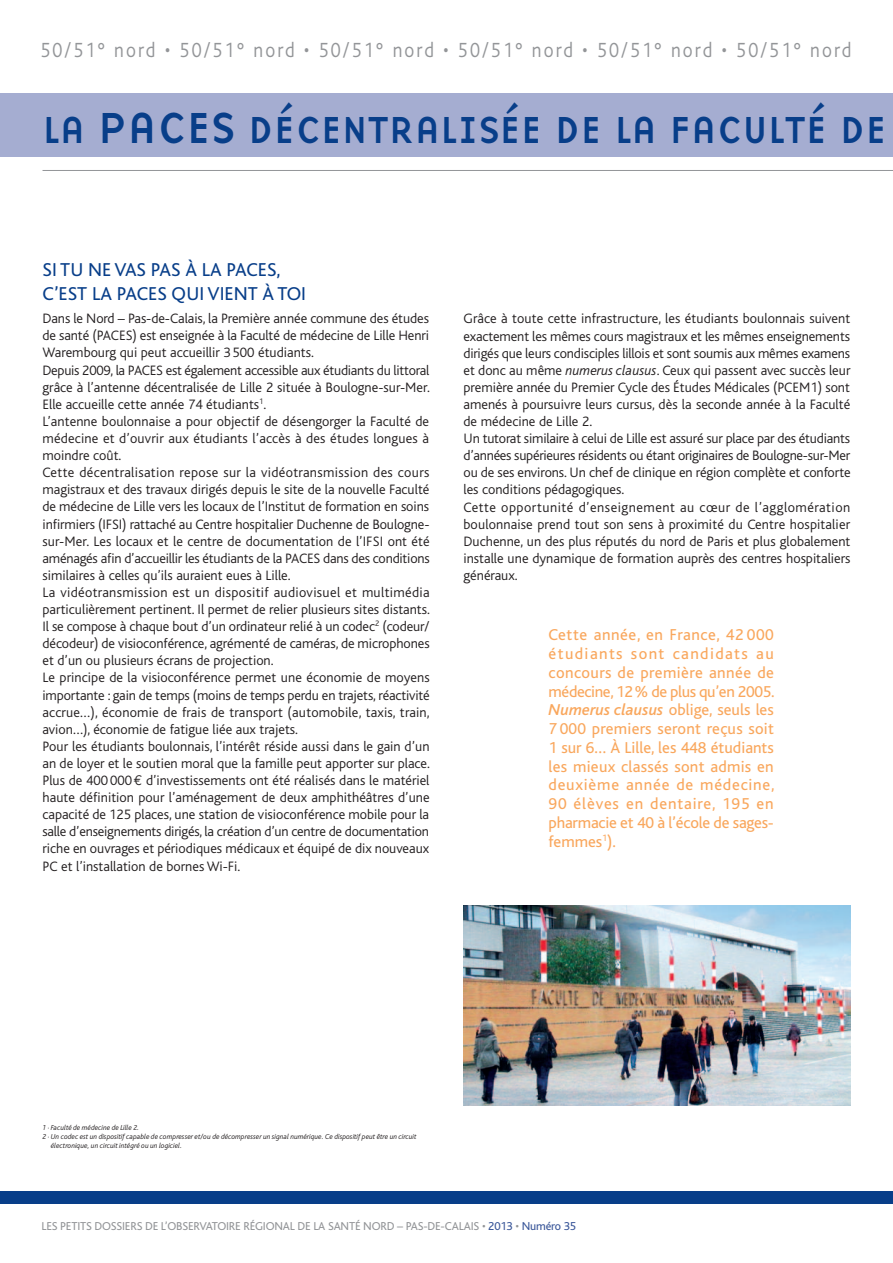
<style>
.page{position:relative;width:893px;height:1263px;background:#fff}
.page>*{position:absolute;margin:0;border:0;box-sizing:border-box;transform-origin:0 0}
.t1{font:39px "Base Nine";letter-spacing:-.01em;color:#083e89}
.t2{font:300 21.45px "Bliss";letter-spacing:.11em;color:#939598;scale:.9 1}
.t3{font:19.5px/23.4px "Bliss";color:#083e89}
.t4{font:16.5px/18.8px "Bliss";letter-spacing:-.005em;color:#f9a75d;text-align:justify}
.t5{font:300 14.25px/17.1px "Bliss";color:#231f20}
.t6{font:12px "Bliss";letter-spacing:-.015em;color:#939598}
.t7{font:italic 300 7.5px "Bliss";color:#231f20}
.s1{font-size:45px}
.s2{font-family:"Euro Mono";font-weight:400}
.s3{font-style:italic}
.s4{font-weight:500;font-style:italic}
.s5{color:#3a5799}
</style>
<div class="page">
<div style="left:0;top:94px;width:893px;height:63px;background:#a5add1"></div>
<div style="left:0;top:1191px;width:893px;height:12px;background:#083e89"></div>
<hr style="left:43px;top:170px;width:850px;height:1px;background:#939598">
<img style="left:463px;top:906px;width:387px;height:200px">
<h2 class="t2" style="left:40px;top:38px;width:903px">50/51° nord • 50/51° nord • 50/51° nord • 50/51° nord • 50/51° nord • 50/51° nord</h2>
<h1 class="t1" style="left:43px;top:101px;width:846px">LA <span class="s1">PACES</span> DÉCENTRALISÉE DE LA FACULTÉ DE</h1>
<h3 class="t3" style="left:43px;top:259px;width:265px">SI TU NE VAS PAS À LA PACES,<br>C’EST LA PACES QUI VIENT À TOI</h3>
<p class="t5" style="left:43px;top:310px;width:389px">Dans le Nord – Pas-de-Calais, la Première année commune des études de santé (PACES) est enseignée à la Faculté de médecine de Lille Henri Warembourg qui peut accueillir 3500 étudiants.<br>Depuis 2009, la PACES est également accessible aux étudiants du littoral grâce à l’antenne décentralisée de Lille 2 située à Boulogne-sur-Mer.<br>Elle accueille cette année 74 étudiants<sup>1</sup>.<br>L’antenne boulonnaise a pour objectif de désengorger la Faculté de médecine et d’ouvrir aux étudiants l’accès à des études longues à moindre coût.<br>Cette décentralisation repose sur la vidéotransmission des cours magistraux et des travaux dirigés depuis le site de la nouvelle Faculté de médecine de Lille vers les locaux de l’Institut de formation en soins infirmiers (IFSI) rattaché au Centre hospitalier Duchenne de Boulogne&shy;sur-Mer. Les locaux et le centre de documentation de l’IFSI ont été aménagés afin d’accueillir les étudiants de la PACES dans des conditions similaires à celles qu’ils auraient eues à Lille.<br>La vidéotransmission est un dispositif audiovisuel et multimédia particulièrement pertinent. Il permet de relier plusieurs sites distants.<br>Il se compose à chaque bout d’un ordinateur relié à un codec<sup>2</sup> (codeur/ décodeur) de visioconférence, agrémenté de caméras, de microphones et d’un ou plusieurs écrans de projection.<br>Le principe de la visioconférence permet une économie de moyens importante : gain de temps (moins de temps perdu en trajets, réactivité accrue…), économie de frais de transport (automobile, taxis, train, avion…), économie de fatigue liée aux trajets.<br>Pour les étudiants boulonnais, l’intérêt réside aussi dans le gain d’un an de loyer et le soutien moral que la famille peut apporter sur place.<br>Plus de 400000<span class="s2">E</span> d’investissements ont été réalisés dans le matériel haute définition pour l’aménagement de deux amphithéâtres d’une capacité de 125 places, une station de visioconférence mobile pour la salle d’enseignements dirigés, la création d’un centre de documentation riche en ouvrages et périodiques médicaux et équipé de dix nouveaux PC et l’installation de bornes Wi-Fi.</p>
<p class="t5" style="left:463px;top:310px;width:389px">Grâce à toute cette infrastructure, les étudiants boulonnais suivent exactement les mêmes cours magistraux et les mêmes enseignements dirigés que leurs condisciples lillois et sont soumis aux mêmes examens et donc au même <span class="s3">numerus clausus</span>. Ceux qui passent avec succès leur première année du Premier Cycle des Études Médicales (PCEM1) sont amenés à poursuivre leurs cursus, dès la seconde année à la Faculté de médecine de Lille 2.<br>Un tutorat similaire à celui de Lille est assuré sur place par des étudiants d’années supérieures résidents ou étant originaires de Boulogne-sur-Mer ou de ses environs. Un chef de clinique en région complète et conforte les conditions pédagogiques.<br>Cette opportunité d’enseignement au cœur de l’agglomération boulonnaise prend tout son sens à proximité du Centre hospitalier Duchenne, un des plus réputés du nord de Paris et plus globalement installe une dynamique de formation auprès des centres hospitaliers généraux.</p>
<p class="t4" style="left:549px;top:626px;width:228px">Cette année, en France, 42 000 étudiants sont candidats au concours de première année de médecine, 12% de plus qu’en 2005.<br><span class="s4">Numerus clausus</span> oblige, seuls les 7 000 premiers seront reçus soit 1 sur 6… À Lille, les 448 étudiants les mieux classés sont admis en deuxième année de médecine, 90 élèves en dentaire, 195 en pharmacie et 40 à l’école de sages&shy;femmes<sup>1</sup>).</p>
<p class="t7" style="left:43px;top:1124px;width:98px">1 · Faculté de médecine de Lille 2.</p>
<p class="t7" style="left:43px;top:1133px;width:376px">2 · Un codec est un dispositif capable de compresser et/ou de décompresser un signal numérique. Ce dispositif peut être un circuit</p>
<p class="t7" style="left:51px;top:1142px;width:133px">électronique, un circuit intégré ou un logiciel.</p>
<p class="t6" style="left:41px;top:1219px;width:536px">LES PETITS DOSSIERS DE L’OBSERVATOIRE RÉGIONAL DE LA SANTÉ NORD – PAS-DE-CALAIS • <span class="s5">2013</span> • <span class="s5">Numéro 35</span></p>
</div>
